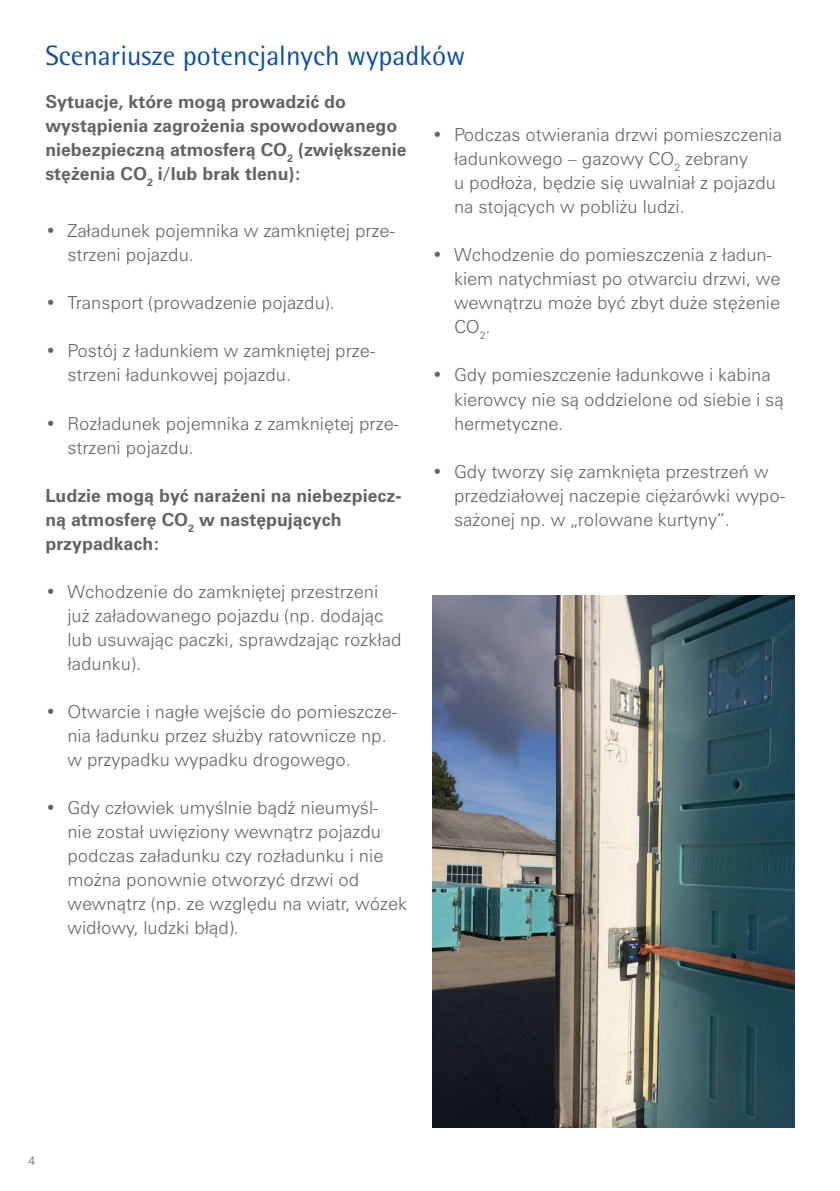
<style>
.page{position:relative;width:840px;height:1191px;background:#fff}
.page>*{position:absolute;margin:0;border:0;box-sizing:border-box;transform-origin:0 0}
.mały_tytuł{font:28px "Rotis Semi Sans W1 G";color:#0a4fa2}
.T1_wciecie_1{font:300 18px/24px "Univers";color:#636366}
.T1{font:700 18px/24px "Univers";color:#636366}
.t1{font:300 12px "Univers";color:#636366}
</style>
<div class="page">
<img style="left:432px;top:595px;width:362px;height:532px">
<p class="mały_tytuł" style="left:45px;top:39px;width:421px">Scenariusze potencjalnych wypadków</p>
<p class="T1" style="left:45px;top:90px;width:362px">Sytuacje, które mogą prowadzić do wystąpienia zagrożenia spowodowanego niebezpieczną atmosferą CO<sub>2</sub> (zwiększenie stężenia CO<sub>2</sub> i/lub brak tlenu):</p>
<p class="T1_wciecie_1" style="left:67px;top:219px;width:329px;text-indent:-22px">• Załadunek pojemnika w zamkniętej prze&shy;strzeni pojazdu.</p>
<p class="T1_wciecie_1" style="left:45px;top:291px;width:291px">• Transport (prowadzenie pojazdu).</p>
<p class="T1_wciecie_1" style="left:67px;top:339px;width:309px;text-indent:-22px">• Postój z ładunkiem w zamkniętej prze&shy;strzeni ładunkowej pojazdu.</p>
<p class="T1_wciecie_1" style="left:67px;top:411px;width:333px;text-indent:-22px">• Rozładunek pojemnika z zamkniętej prze&shy;strzeni pojazdu.</p>
<p class="T1" style="left:45px;top:483px;width:357px">Ludzie mogą być narażeni na niebezpiecz&shy;ną atmosferę CO<sub>2</sub> w następujących przypadkach:</p>
<p class="T1_wciecie_1" style="left:67px;top:579px;width:335px;text-indent:-22px">• Wchodzenie do zamkniętej przestrzeni już załadowanego pojazdu (np. dodając lub usuwając paczki, sprawdzając rozkład ładunku).</p>
<p class="T1_wciecie_1" style="left:67px;top:699px;width:331px;text-indent:-22px">• Otwarcie i nagłe wejście do pomieszcze&shy;nia ładunku przez służby ratownicze np. w przypadku wypadku drogowego.</p>
<p class="T1_wciecie_1" style="left:67px;top:795px;width:341px;text-indent:-22px">• Gdy człowiek umyślnie bądź nieumyśl&shy;nie został uwięziony wewnątrz pojazdu podczas załadunku czy rozładunku i nie można ponownie otworzyć drzwi od wewnątrz (np. ze względu na wiatr, wózek widłowy, ludzki błąd).</p>
<p class="T1_wciecie_1" style="left:454px;top:123px;width:329px;text-indent:-22px">• Podczas otwierania drzwi pomieszczenia ładunkowego – gazowy CO<sub>2</sub> zebrany<br>u podłoża, będzie się uwalniał z pojazdu na stojących w pobliżu ludzi.</p>
<p class="T1_wciecie_1" style="left:454px;top:243px;width:328px;text-indent:-22px">• Wchodzenie do pomieszczenia z ładun&shy;kiem natychmiast po otwarciu drzwi, we wewnątrzu może być zbyt duże stężenie<br>CO<sub>2</sub>.</p>
<p class="T1_wciecie_1" style="left:454px;top:363px;width:331px;text-indent:-22px">• Gdy pomieszczenie ładunkowe i kabina kierowcy nie są oddzielone od siebie i są hermetyczne.</p>
<p class="T1_wciecie_1" style="left:454px;top:459px;width:332px;text-indent:-22px">• Gdy tworzy się zamknięta przestrzeń w przedziałowej naczepie ciężarówki wypo&shy;sażonej np. w „rolowane kurtyny”.</p>
<p class="t1" style="left:28px;top:1153px;width:8px">4</p>
</div>
